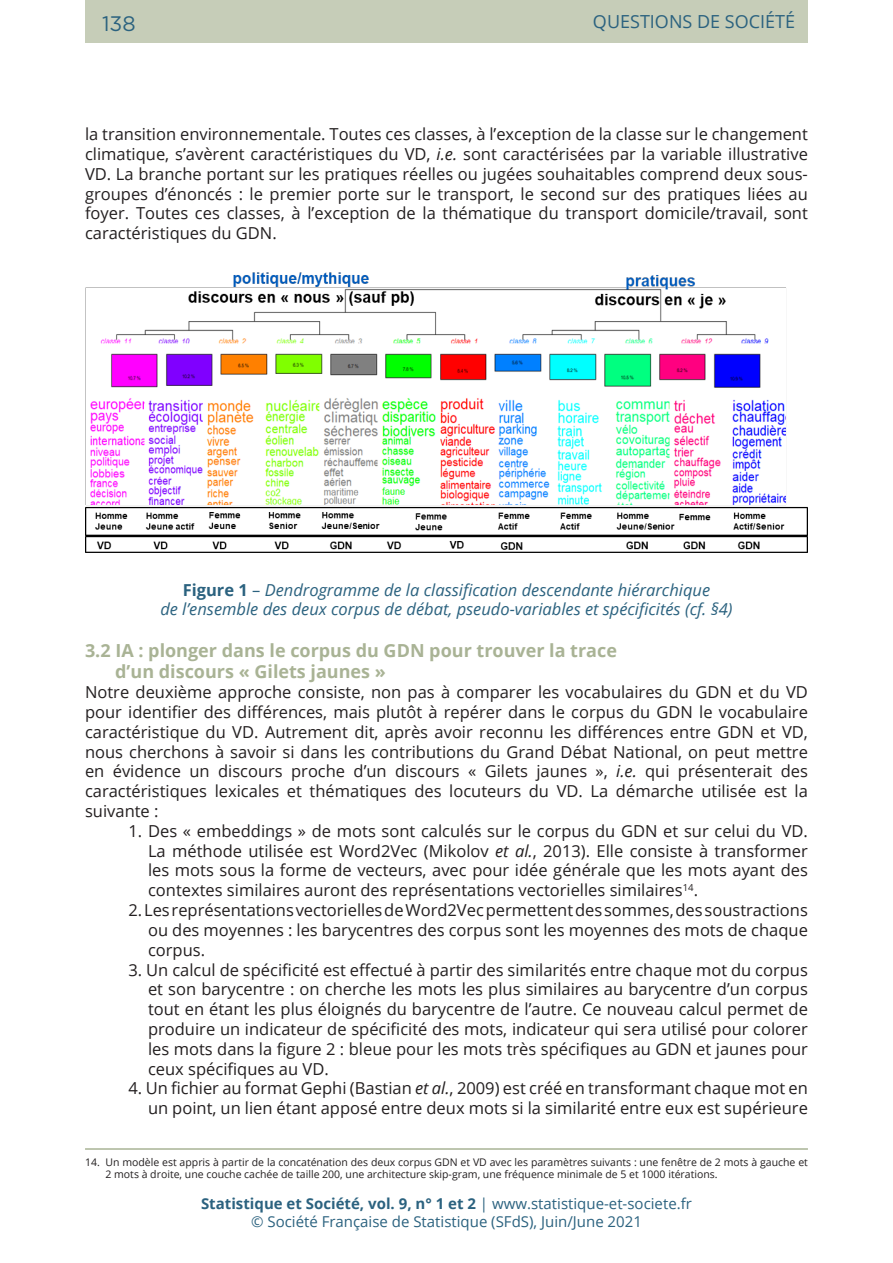
<style>
.page{position:relative;width:893px;height:1263px;background:#fff}
.page>*{position:absolute;margin:0;border:0;box-sizing:border-box;transform-origin:0 0}
.t1{font:21px "Gotham";color:#2b627f}
.Title_12{font:700 18px "Open Sans";color:#a9b395}
.Title_14_green{font:18px "Open Sans";color:#2b627f}
.Paragraph_Body{font:16.5px/19.8px "Open Sans";color:#231f20;text-align:justify}
.Paragraph_Body-2{font:italic 16.5px "Open Sans";color:#2b627f}
.t2{font:15px/18px "Open Sans";color:#2b627f;text-align:center}
.Footnote{font:10.5px/12.6px "Open Sans";color:#231f20}
.s1{font-style:italic}
.s2{font-weight:700;font-style:normal}
.s3{font-style:normal}
.s4{font-weight:700}
</style>
<div class="page">
<div style="left:85px;top:0;width:723px;height:43px;background:#c6cdb8"></div>
<img style="left:85px;top:272px;width:723px;height:281px">
<hr style="left:85px;top:1148px;width:723px;height:2px;background:#a9b395">
<p class="t1" style="left:102px;top:11px;width:35px">138</p>
<p class="Title_14_green" style="left:593px;top:10px;width:204px">QUESTIONS DE SOCIÉTÉ</p>
<p class="Paragraph_Body" style="left:85px;top:124px;width:724px">la transition environnementale. Toutes ces classes, à l’exception de la classe sur le changement climatique, s’avèrent caractéristiques du VD, <span class="s1">i.e.</span> sont caractérisées par la variable illustrative VD. La branche portant sur les pratiques réelles ou jugées souhaitables comprend deux sous&shy;groupes d’énoncés : le premier porte sur le transport, le second sur des pratiques liées au foyer. Toutes ces classes, à l’exception de la thématique du transport domicile/travail, sont caractéristiques du GDN.</p>
<p class="Paragraph_Body-2" style="left:183px;top:578px;width:529px"><span class="s2">Figure 1</span> <span class="s3">–</span> Dendrogramme de la classification descendante hiérarchique</p>
<p class="Paragraph_Body-2" style="left:160px;top:598px;width:574px">de l’ensemble des deux corpus de débat, pseudo-variables et spécificités (cf. §4)</p>
<p class="Title_12" style="left:85px;top:638px;width:533px">3.2 IA : plonger dans le corpus du GDN pour trouver la trace</p>
<p class="Title_12" style="left:115px;top:659px;width:272px">d’un discours « Gilets jaunes »</p>
<p class="Paragraph_Body" style="left:85px;top:682px;width:724px">Notre deuxième approche consiste, non pas à comparer les vocabulaires du GDN et du VD pour identifier des différences, mais plutôt à repérer dans le corpus du GDN le vocabulaire caractéristique du VD. Autrement dit, après avoir reconnu les différences entre GDN et VD, nous cherchons à savoir si dans les contributions du Grand Débat National, on peut mettre en évidence un discours proche d’un discours « Gilets jaunes », <span class="s1">i.e.</span> qui présenterait des caractéristiques lexicales et thématiques des locuteurs du VD. La démarche utilisée est la suivante :</p>
<p class="Paragraph_Body" style="left:148px;top:820px;width:661px;text-indent:-20px">1. Des « embeddings » de mots sont calculés sur le corpus du GDN et sur celui du VD.<br>La méthode utilisée est Word2Vec (Mikolov <span class="s1">et al.</span>, 2013). Elle consiste à transformer les mots sous la forme de vecteurs, avec pour idée générale que les mots ayant des contextes similaires auront des représentations vectorielles similaires<sup>14</sup>.</p>
<p class="Paragraph_Body" style="left:148px;top:900px;width:661px;text-indent:-20px">2. Les représentations vectorielles de Word2Vec permettent des sommes, des soustractions ou des moyennes : les barycentres des corpus sont les moyennes des mots de chaque corpus.</p>
<p class="Paragraph_Body" style="left:148px;top:959px;width:661px;text-indent:-20px">3. Un calcul de spécificité est effectué à partir des similarités entre chaque mot du corpus et son barycentre : on cherche les mots les plus similaires au barycentre d’un corpus tout en étant les plus éloignés du barycentre de l’autre. Ce nouveau calcul permet de produire un indicateur de spécificité des mots, indicateur qui sera utilisé pour colorer les mots dans la figure 2 : bleue pour les mots très spécifiques au GDN et jaunes pour ceux spécifiques au VD.</p>
<p class="Paragraph_Body" style="left:129px;top:1078px;width:681px;text-align:right">4. Un fichier au format Gephi (Bastian <span class="s1">et al.</span>, 2009) est créé en transformant chaque mot en un point, un lien étant apposé entre deux mots si la similarité entre eux est supérieure</p>
<p class="Footnote" style="left:105px;top:1155px;width:704px;text-indent:-20px">14. Un modèle est appris à partir de la concaténation des deux corpus GDN et VD avec les paramètres suivants : une fenêtre de 2 mots à gauche et<br>2 mots à droite, une couche cachée de taille 200, une architecture skip-gram, une fréquence minimale de 5 et 1000 itérations.</p>
<p class="t2" style="left:201px;top:1194px;width:492px"><span class="s4">Statistique et Société, vol. 9, n° 1 et 2</span> | www.statistique-et-societe.fr © Société Française de Statistique (SFdS), Juin/June 2021</p>
</div>
